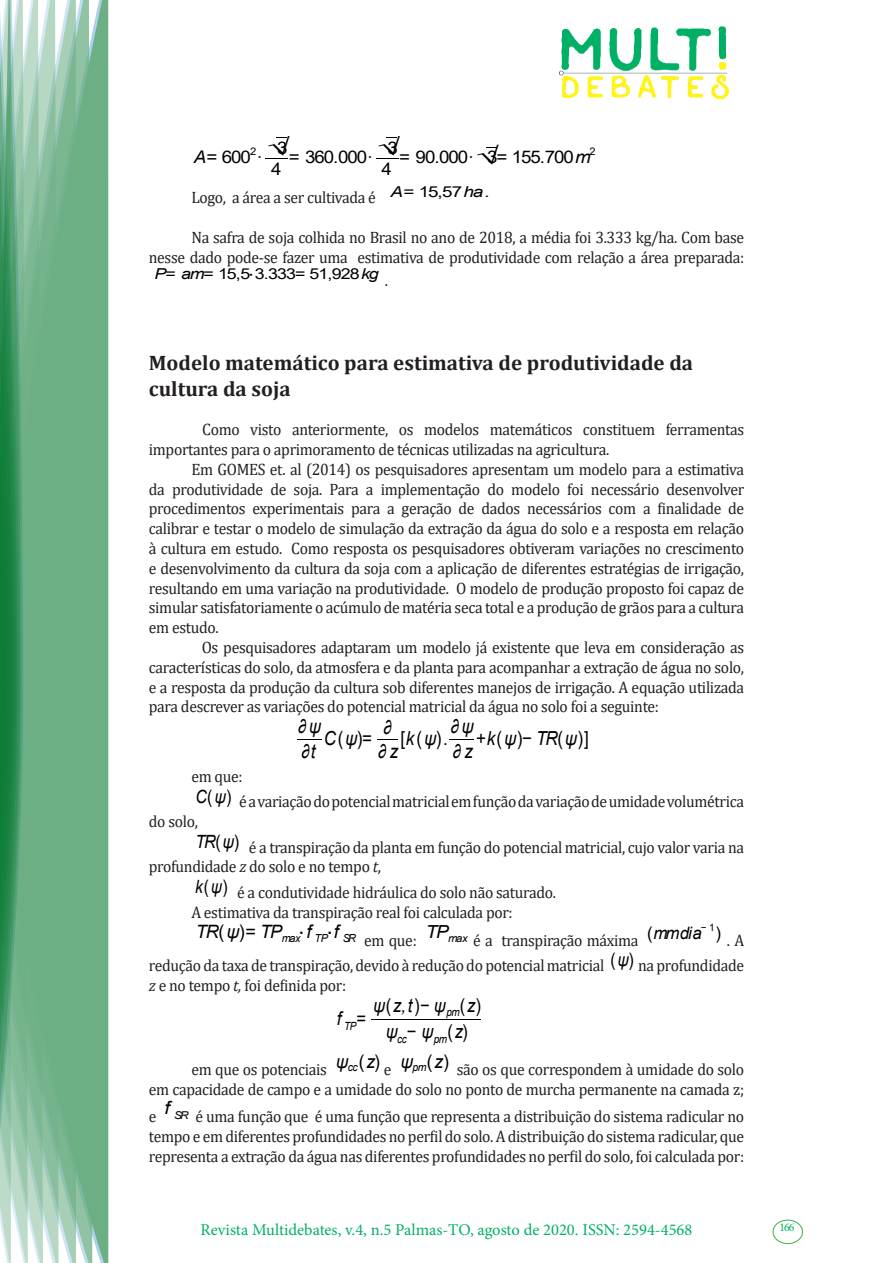
<style>
.page{position:relative;width:893px;height:1263px;background:#fff}
.page>*{position:absolute;margin:0;border:0;box-sizing:border-box;transform-origin:0 0}
.Titulo_2{font:700 21px/25.2px "Cambria";color:#231f20}
.t1{font:19.35px "Arial";color:#000;scale:.88 1}
.t2{font:italic 19.35px/25.5px "Arial";color:#000;scale:.88 1}
.t3{font:italic 18.75px "Arial";color:#000;scale:.89 1}
.t4{font:italic 18.45px "Arial";color:#000}
.t5{font:italic 18.45px "Arial";color:#000;scale:.94 1}
.t6{font:italic 18.45px "Arial";color:#000;scale:.95 1}
.t7{font:italic 18.3px "Arial";color:#000;scale:.88 1}
.t8{font:italic 18.3px "Arial";color:#000;scale:.87 1}
.t9{font:italic 18.3px "Arial";color:#000;scale:.85 1}
.t10{font:18.3px "Arial";color:#000;scale:.86 1}
.t11{font:17.4px "Arial";letter-spacing:-.055em;color:#000;scale:1.08 1}
.t12{font:italic 17.1px "Arial";letter-spacing:-.015em;color:#000}
.t13{font:17.1px "Arial";color:#000}
.texto{font:16.5px/19.8px "Cambria";letter-spacing:-.02em;color:#231f20;text-align:justify;scale:.95 1}
.t14{font:16.5px "Minion Pro";color:#00b064}
.t15{font:15.15px "Arial";letter-spacing:-.055em;color:#000;scale:1.18 1}
.t16{font:15.15px "Arial";letter-spacing:-.055em;color:#000;scale:1.25 1}
.t17{font:11.7px "Minion Pro";color:#00b064}
.t18{font:italic 11.25px "Arial";color:#000;scale:.89 1}
.t19{font:italic 10.8px "Arial";color:#000;scale:1.04 1}
.t20{font:italic 10.8px "Arial";color:#000;scale:1.09 1}
.t21{font:10.5px "Arial";color:#000;scale:1.08 1}
.t22{font:10.2px "Arial";color:#000}
.s1{font-style:italic}
.s2{font-size:21.3px}
.s3{font-family:"Lucida Sans Unicode"}
.s4{font-style:normal}
.s5{font-family:"Lucida Sans Unicode";font-style:normal}
</style>
<div class="page">
<img style="left:559px;top:26px;width:169px;height:72px">
<div style="left:95px;top:0;width:14px;height:1263px;background:#6caf84"></div>
<svg style="left:79px;top:0;width:16px;height:1263px;background:#71b289"></svg>
<svg style="left:62px;top:0;width:17px;height:1263px;background:#75b48c"></svg>
<svg style="left:45px;top:0;width:17px;height:1263px;background:#7cb792"></svg>
<svg style="left:30px;top:0;width:15px;height:1263px;background:#80ba96"></svg>
<svg style="left:0;top:0;width:30px;height:1263px;background:#61a97f"></svg>
<div style="left:772px;top:1219px;width:31px;height:25px;border:1px solid #40ae49;border-radius:50%"></div>
<svg style="left:265px;top:158px;width:23px;height:1px"></svg>
<svg style="left:376px;top:158px;width:23px;height:1px"></svg>
<svg style="left:297px;top:739px;width:25px;height:1px"></svg>
<svg style="left:377px;top:739px;width:21px;height:1px"></svg>
<svg style="left:450px;top:739px;width:24px;height:1px"></svg>
<hr style="left:371px;top:1019px;width:110px;height:1px;background:#000">
<p class="t11" style="left:194px;top:145px;width:369px"><span class="s1">A</span>= 600 <span class="s1">∙</span> <sup>√</sup>3= 360.000<span class="s1">∙</span> <sup>√</sup>3= 90.000<span class="s1">∙</span><span class="s2">√</span>3= 155.700<span class="s1">m</span></p>
<p class="t21" style="left:250px;top:144px;width:7px">2</p>
<p class="t21" style="left:589px;top:144px;width:7px">2</p>
<p class="t11" style="left:271px;top:157px;width:11px">4</p>
<p class="t11" style="left:382px;top:157px;width:11px">4</p>
<p class="texto" style="left:191px;top:188px;width:196px">Logo, a área a ser cultivada é</p>
<p class="t16" style="left:390px;top:181px;width:81px"><span class="s1">A</span>= 15,57<span class="s1">ha.</span></p>
<p class="texto" style="left:149px;top:227px;width:628px;text-align:right">Na safra de soja colhida no Brasil no ano de 2018, a média foi 3.333 kg/ha. Com base<br>nesse dado pode-se fazer uma estimativa de produtividade com relação a área preparada:</p>
<p class="t15" style="left:154px;top:263px;width:192px"><span class="s1">P</span>= <span class="s1">am</span>= 15,5<span class="s3">⋅</span>3.333= 51,928<span class="s1">kg</span></p>
<p class="texto" style="left:385px;top:270px;width:5px">.</p>
<p class="Titulo_2" style="left:149px;top:350px;width:546px">Modelo matemático para estimativa de produtividade da cultura da soja</p>
<p class="texto" style="left:149px;top:420px;width:628px;text-indent:53px">Como visto anteriormente, os modelos matemáticos constituem ferramentas importantes para o aprimoramento de técnicas utilizadas na agricultura.</p>
<p class="texto" style="left:149px;top:459px;width:628px;text-indent:43px">Em GOMES et. al (2014) os pesquisadores apresentam um modelo para a estimativa da produtividade de soja. Para a implementação do modelo foi necessário desenvolver procedimentos experimentais para a geração de dados necessários com a finalidade de calibrar e testar o modelo de simulação da extração da água do solo e a resposta em relação à cultura em estudo. Como resposta os pesquisadores obtiveram variações no crescimento e desenvolvimento da cultura da soja com a aplicação de diferentes estratégias de irrigação, resultando em uma variação na produtividade. O modelo de produção proposto foi capaz de simular satisfatoriamente o acúmulo de matéria seca total e a produção de grãos para a cultura em estudo.</p>
<p class="texto" style="left:149px;top:637px;width:628px;text-indent:53px">Os pesquisadores adaptaram um modelo já existente que leva em consideração as características do solo, da atmosfera e da planta para acompanhar a extração de água no solo, e a resposta da produção da cultura sob diferentes manejos de irrigação. A equação utilizada para descrever as variações do potencial matricial da água no solo foi a seguinte:</p>
<p class="t2" style="left:298px;top:713px;width:28px">∂ψ ∂t</p>
<p class="t2" style="left:451px;top:713px;width:28px">∂ψ ∂z</p>
<p class="t1" style="left:324px;top:725px;width:56px"><span class="s1">C</span>(<span class="s1">ψ</span>)=</p>
<p class="t2" style="left:378px;top:715px;width:24px;line-height:24.2px">∂ ∂z</p>
<p class="t1" style="left:401px;top:725px;width:55px">[<span class="s1">k</span>(<span class="s1">ψ</span>).</p>
<p class="t1" style="left:476px;top:725px;width:129px">+<span class="s1">k</span>(<span class="s1">ψ</span>)− <span class="s1">TR</span>(<span class="s1">ψ</span>)]</p>
<p class="texto" style="left:191px;top:766px;width:55px">em que:</p>
<p class="t8" style="left:195px;top:784px;width:43px">C<span class="s4">(</span>ψ<span class="s4">)</span></p>
<p class="texto" style="left:239px;top:792px;width:533px">é a variação do potencial matricial em função da variação de umidade volumétrica</p>
<p class="texto" style="left:149px;top:812px;width:53px">do solo,</p>
<p class="t7" style="left:195px;top:829px;width:51px">TR<span class="s4">(</span>ψ<span class="s4">)</span></p>
<p class="texto" style="left:149px;top:837px;width:628px;text-indent:100px">é a transpiração da planta em função do potencial matricial, cujo valor varia na profundidade <span class="s1">z</span> do solo e no tempo <span class="s1">t</span>,</p>
<p class="t9" style="left:195px;top:875px;width:40px">k<span class="s4">(</span>ψ<span class="s4">)</span></p>
<p class="texto" style="left:237px;top:882px;width:337px">é a condutividade hidráulica do solo não saturado.</p>
<p class="texto" style="left:191px;top:902px;width:340px">A estimativa da transpiração real foi calculada por:</p>
<p class="t4" style="left:196px;top:920px;width:162px">TR<span class="s4">(</span>ψ<span class="s4">)=</span> TP<sub>max</sub><span class="s5">⋅</span>f <sub>TP</sub><span class="s5">⋅</span>f <sub>SR</sub></p>
<p class="t19" style="left:426px;top:931px;width:42px"><sup>TP</sup>max</p>
<p class="texto" style="left:473px;top:930px;width:176px">é a transpiração máxima</p>
<p class="t12" style="left:647px;top:922px;width:56px"><span class="s4">(</span>mmdia</p>
<p class="t22" style="left:701px;top:920px;width:16px">− 1</p>
<p class="t13" style="left:715px;top:921px;width:7px">)</p>
<p class="texto" style="left:727px;top:930px;width:20px">. A</p>
<p class="texto" style="left:149px;top:956px;width:481px">redução da taxa de transpiração, devido à redução do potencial matricial</p>
<p class="t10" style="left:611px;top:947px;width:28px">(<span class="s1">ψ</span>)</p>
<p class="texto" style="left:638px;top:956px;width:113px">na profundidade</p>
<p class="texto" style="left:149px;top:975px;width:209px"><span class="s1">z</span> e no tempo <span class="s1">t,</span> foi definida por:</p>
<p class="t18" style="left:337px;top:1018px;width:35px"><sup>f</sup> TP<sup>=</sup></p>
<p class="texto" style="left:364px;top:930px;width:57px">em que:</p>
<p class="t3" style="left:373px;top:993px;width:123px">ψ<span class="s4">(</span>z,t<span class="s4">)−</span> ψ<sub>pm</sub><span class="s4">(</span>z<span class="s4">)</span></p>
<p class="t18" style="left:386px;top:1031px;width:93px"><sup>ψ</sup>cc<sup>−</sup> <sup>ψ</sup>pm<sup>(</sup><sup>z</sup><sup>)</sup></p>
<p class="t5" style="left:336px;top:1049px;width:48px">ψ<sub>cc</sub><span class="s4">(</span> z<span class="s4">)</span></p>
<p class="t6" style="left:400px;top:1049px;width:53px">ψ<sub>pm</sub><span class="s4">(</span>z<span class="s4">)</span></p>
<p class="texto" style="left:149px;top:1060px;width:628px;text-align:right">são os que correspondem à umidade do solo<br>em capacidade de campo e a umidade do solo no ponto de murcha permanente na camada z;</p>
<p class="texto" style="left:149px;top:1107px;width:10px">e</p>
<p class="texto" style="left:191px;top:1060px;width:144px">em que os potenciais</p>
<p class="texto" style="left:384px;top:1060px;width:10px">e</p>
<p class="t20" style="left:164px;top:1108px;width:24px"><sup>f</sup> SR</p>
<p class="texto" style="left:149px;top:1107px;width:628px;text-indent:47px">é uma função que é uma função que representa a distribuição do sistema radicular no tempo e em diferentes profundidades no perfil do solo. A distribuição do sistema radicular, que representa a extração da água nas diferentes profundidades no perfil do solo, foi calculada por:</p>
<p class="t14" style="left:200px;top:1218px;width:493px">Revista Multidebates, v.4, n.5 Palmas-TO, agosto de 2020. ISSN: 2594-4568</p>
<p class="t17" style="left:779px;top:1219px;width:16px">166</p>
</div>
